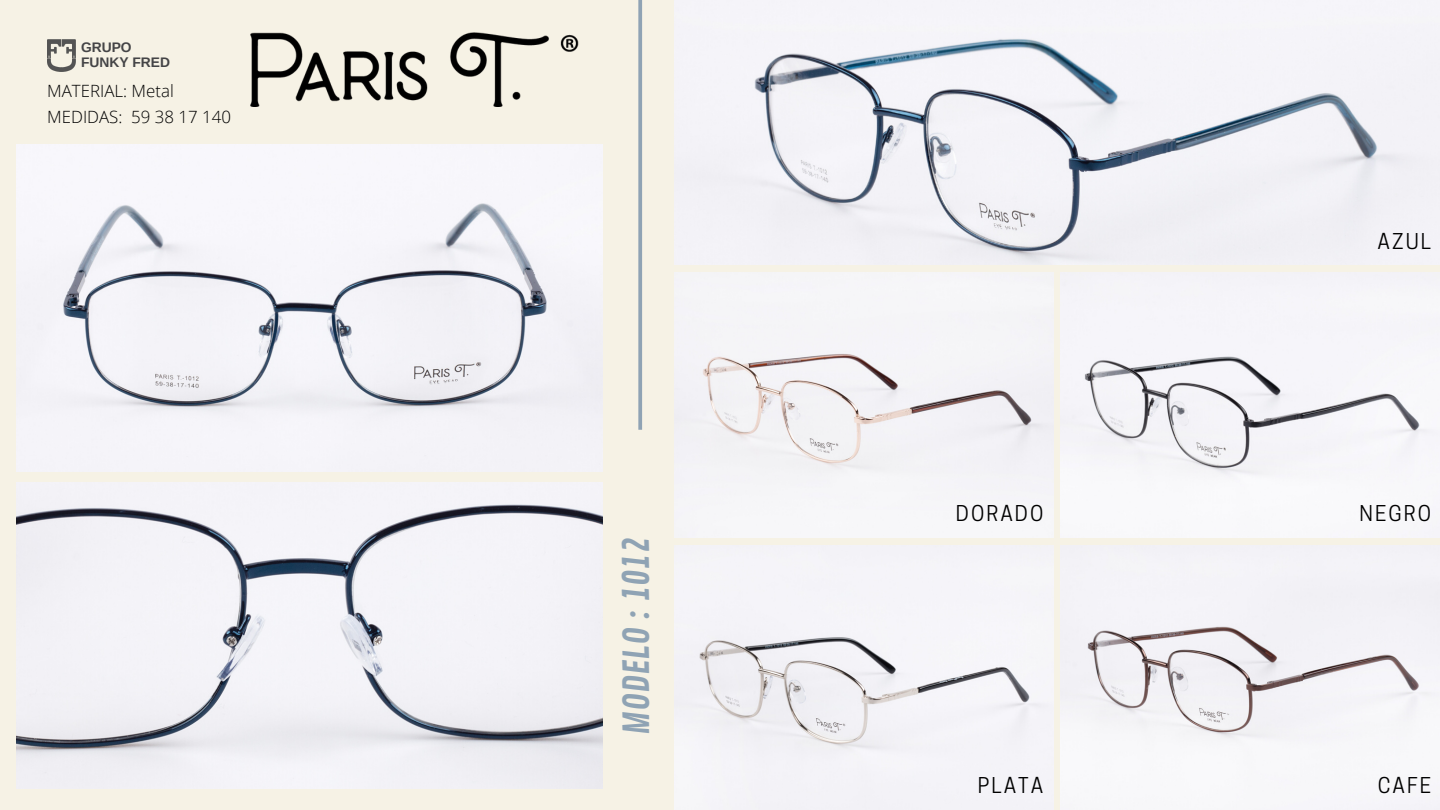
<style>
.page{position:relative;width:1440px;height:810px;background:#f6f2e5}
.page>*{position:absolute;margin:0;border:0;box-sizing:border-box;transform-origin:0 0}
.t1{font:35px "Contrail One";color:#8fa3b4}
.t2{font:20.5px "Cooper Hewitt";letter-spacing:.1em;color:#000}
.t3{font:300 16.9px/25.7px "Open Sans";color:#000}
.t4{font:700 13.8px/15px "Arimo";color:#444446}
</style>
<div class="page">
<img style="left:17px;top:483px;width:585px;height:305px">
<img style="left:675px;top:0;width:765px;height:265px">
<div style="left:675px;top:272px;width:378px;height:266px;background:#f4f4f7"></div>
<div style="left:1061px;top:272px;width:379px;height:266px;background:#f6f5f9"></div>
<div style="left:675px;top:545px;width:378px;height:265px;background:#f4f3f8"></div>
<div style="left:1061px;top:545px;width:379px;height:265px;background:#f4f3f7"></div>
<svg style="left:638px;top:0;width:4px;height:430px;background:#98a9b8"></svg>
<img style="left:47px;top:40px;width:29px;height:31px">
<img style="left:17px;top:145px;width:585px;height:327px">
<img style="left:251px;top:32px;width:328px;height:74px">
<p class="t4" style="left:81px;top:40px;width:91px">GRUPO<br>FUNKY FRED</p>
<p class="t3" style="left:47px;top:78px;width:185px">MATERIAL: Metal<br>MEDIDAS: 59 38 17 140</p>
<h1 class="t1" style="left:616px;top:735px;width:199px;rotate:-90deg">MODELO : 1012</h1>
<p class="t2" style="left:1378px;top:234px;width:55px">AZUL</p>
<p class="t2" style="left:956px;top:506px;width:89px">DORADO</p>
<p class="t2" style="left:1359px;top:506px;width:73px">NEGRO</p>
<p class="t2" style="left:978px;top:777px;width:67px">PLATA</p>
<p class="t2" style="left:1378px;top:777px;width:55px">CAFE</p>
</div>
